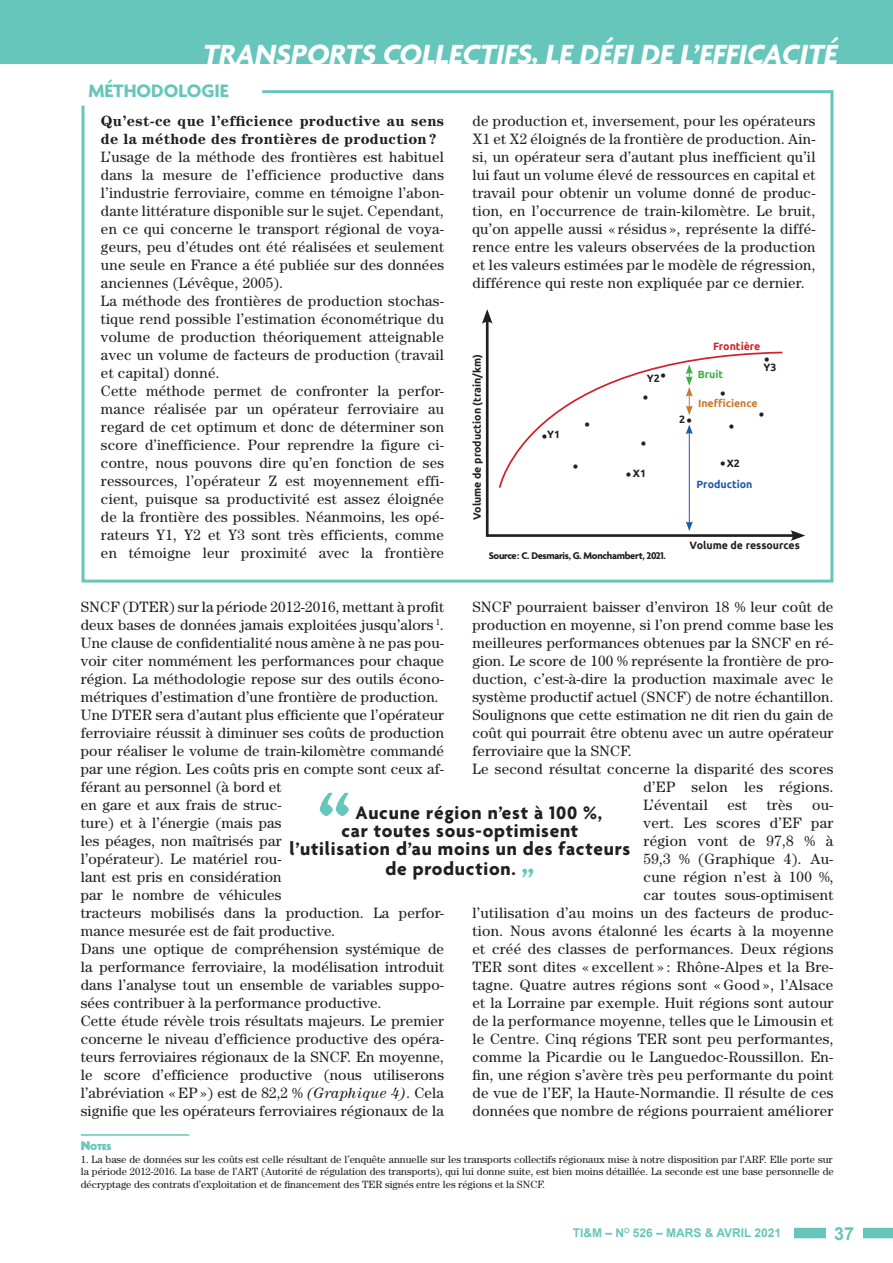
<style>
.page{position:relative;width:893px;height:1263px;background:#fff}
.page>*{position:absolute;margin:0;border:0;box-sizing:border-box;transform-origin:0 0}
.t1{font:700 78px "Agenda";color:#66c6bb}
.t2{font:italic 700 30px "Agenda";color:#fff}
.t3{font:700 30px "Agenda";color:#66c6bb}
.t4{font:700 19.5px "Agenda";letter-spacing:.04em;color:#231f20}
.t5{font:700 19.5px "Agenda";color:#66c6bb}
.t6{font:700 18px "Arial";color:#66c6bb}
.t7{font:15.9px "Minion Pro";color:#231f20}
.t8{font:15px/18px "Century Std";letter-spacing:.02em;color:#231f20}
.t9{font:700 15px/18px "Century Std";letter-spacing:.02em;color:#231f20}
.t10{font:700 12px "Arial";color:#66c6bb}
.t11{font:700 10.65px "Ubuntu";color:#231f20}
.t12{font:700 10.65px "Ubuntu";color:#c97a2f}
.t13{font:700 10.65px "Ubuntu";color:#1f5aa9}
.t14{font:700 10.65px "Ubuntu";color:#d1232a}
.t15{font:700 10.65px "Ubuntu";color:#40ae49}
.t16{font:10.5px/12.5px "Century Std";color:#231f20;text-align:justify}
.t17{font:700 10.5px "Agenda";letter-spacing:-.03em;color:#231f20}
.t18{font:900 9.45px "Agenda";color:#66c6bb}
.s1{font-style:italic}
.s2{font-size:13.5px}
</style>
<div class="page">
<div style="left:0;top:0;width:893px;height:64px;background:#66c6bb"></div>
<div style="left:628px;top:1228px;width:265px;height:10px;background:#66c6bb"></div>
<div style="left:826px;top:1216px;width:36px;height:34px;background:#fff"></div>
<div style="left:482px;top:1216px;width:312px;height:34px;background:#fff"></div>
<hr style="left:81px;top:1134px;width:108px;height:2px;background:#66c6bb">
<div style="left:82px;top:90px;width:751px;height:493px;border:3px solid #66c6bb"></div>
<svg style="left:81px;top:90px;width:181px;height:16px"></svg>
<hr style="left:486px;top:319px;width:3px;height:216px;background:#231f20">
<svg style="left:482px;top:309px;width:11px;height:15px"></svg>
<hr style="left:486px;top:534px;width:309px;height:3px;background:#231f20">
<svg style="left:790px;top:530px;width:15px;height:11px"></svg>
<hr style="left:689px;top:432px;width:1px;height:92px;background:#1f5aa9">
<svg style="left:498px;top:351px;width:285px;height:138px"></svg>
<svg style="left:686px;top:521px;width:7px;height:10px"></svg>
<h2 class="t2" style="left:203px;top:38px;width:636px">TRANSPORTS COLLECTIFS, LE DÉFI DE L’EFFICACITÉ</h2>
<h3 class="t5" style="left:88px;top:80px;width:142px">MÉTHODOLOGIE</h3>
<p class="t9" style="left:101px;top:112px;width:345px">Qu’est-ce que l’efficience productive au sens de la méthode des frontières de production ?</p>
<p class="t8" style="left:101px;top:148px;width:345px">L’usage de la méthode des frontières est habituel dans la mesure de l’efficience productive dans l’industrie ferroviaire, comme en témoigne l’abon&shy;dante littérature disponible sur le sujet. Cependant, en ce qui concerne le transport régional de voya&shy;geurs, peu d’études ont été réalisées et seulement une seule en France a été publiée sur des données anciennes (Lévêque, 2005).<br>La méthode des frontières de production stochas&shy;tique rend possible l’estimation économétrique du volume de production théoriquement atteignable avec un volume de facteurs de production (travail et capital) donné.<br>Cette méthode permet de confronter la perfor&shy;mance réalisée par un opérateur ferroviaire au regard de cet optimum et donc de déterminer son score d’inefficience. Pour reprendre la figure ci&shy;contre, nous pouvons dire qu’en fonction de ses ressources, l’opérateur Z est moyennement effi&shy;cient, puisque sa productivité est assez éloignée de la frontière des possibles. Néanmoins, les opé&shy;rateurs Y1, Y2 et Y3 sont très efficients, comme en témoigne leur proximité avec la frontière</p>
<p class="t8" style="left:472px;top:112px;width:345px;text-align:justify">de production et, inversement, pour les opérateurs X1 et X2 éloignés de la frontière de production. Ain&shy;si, un opérateur sera d’autant plus inefficient qu’il lui faut un volume élevé de ressources en capital et travail pour obtenir un volume donné de produc&shy;tion, en l’occurrence de train-kilomètre. Le bruit, qu’on appelle aussi « résidus », représente la diffé&shy;rence entre les valeurs observées de la production et les valeurs estimées par le modèle de régression, différence qui reste non expliquée par ce dernier.</p>
<p class="t11" style="left:470px;top:520px;width:167px;rotate:-90deg">Volume de production (train/km)</p>
<p class="t11" style="left:547px;top:428px;width:15px">Y1</p>
<p class="t7" style="left:542px;top:425px;width:8px">•</p>
<p class="t7" style="left:584px;top:414px;width:8px">•</p>
<p class="t7" style="left:572px;top:455px;width:8px">•</p>
<p class="t7" style="left:660px;top:365px;width:8px">•</p>
<p class="t11" style="left:647px;top:372px;width:15px">Y2</p>
<p class="t7" style="left:642px;top:387px;width:8px">•</p>
<p class="t7" style="left:641px;top:432px;width:8px">•</p>
<p class="t11" style="left:633px;top:467px;width:15px">X1</p>
<p class="t7" style="left:626px;top:463px;width:8px">•</p>
<p class="t17" style="left:489px;top:550px;width:179px">Source: C. Desmaris, G. Monchambert, 2021.</p>
<p class="t14" style="left:713px;top:339px;width:49px">Frontière</p>
<p class="t7" style="left:764px;top:349px;width:8px">•</p>
<p class="t11" style="left:763px;top:360px;width:15px">Y3</p>
<p class="t15" style="left:698px;top:368px;width:27px">Bruit</p>
<p class="t12" style="left:698px;top:397px;width:61px">Inefficience</p>
<p class="t7" style="left:720px;top:383px;width:8px">•</p>
<p class="t11" style="left:679px;top:412px;width:8px">2</p>
<p class="t7" style="left:686px;top:409px;width:8px">•</p>
<p class="t7" style="left:728px;top:415px;width:8px">•</p>
<p class="t11" style="left:727px;top:457px;width:15px">X2</p>
<p class="t7" style="left:720px;top:452px;width:8px">•</p>
<p class="t7" style="left:758px;top:403px;width:8px">•</p>
<p class="t13" style="left:696px;top:478px;width:57px">Production</p>
<p class="t11" style="left:690px;top:539px;width:112px">Volume de ressources</p>
<p class="t8" style="left:81px;top:598px;width:365px">SNCF (DTER) sur la période 2012-2016, mettant à profit deux bases de données jamais exploitées jusqu’alors <sup>1</sup>.<br>Une clause de confidentialité nous amène à ne pas pou&shy;voir citer nommément les performances pour chaque région. La méthodologie repose sur des outils écono&shy;métriques d’estimation d’une frontière de production.<br>Une DTER sera d’autant plus efficiente que l’opérateur ferroviaire réussit à diminuer ses coûts de production pour réaliser le volume de train-kilomètre commandé par une région. Les coûts pris en compte sont ceux af&shy;férant au personnel (à bord et<br>en gare et aux frais de struc-<br>ture) et à l’énergie (mais pas<br>les péages, non maîtrisés par<br>l’opérateur). Le matériel rou-<br>lant est pris en considération<br>par le nombre de véhicules<br>tracteurs mobilisés dans la production. La perfor&shy;mance mesurée est de fait productive.<br>Dans une optique de compréhension systémique de la performance ferroviaire, la modélisation introduit dans l’analyse tout un ensemble de variables suppo&shy;sées contribuer à la performance productive.<br>Cette étude révèle trois résultats majeurs. Le premier concerne le niveau d’efficience productive des opéra&shy;teurs ferroviaires régionaux de la SNCF. En moyenne, le score d’efficience productive (nous utiliserons l’abréviation «EP») est de 82,2 % <span class="s1">(Graphique 4)</span>. Cela signifie que les opérateurs ferroviaires régionaux de la</p>
<p class="t8" style="left:472px;top:598px;width:362px">SNCF pourraient baisser d’environ 18 % leur coût de</p>
<p class="t8" style="left:472px;top:616px;width:362px">production en moyenne, si l’on prend comme base les</p>
<p class="t8" style="left:472px;top:634px;width:362px">meilleures performances obtenues par la SNCF en ré-</p>
<p class="t8" style="left:472px;top:652px;width:362px">gion. Le score de 100 % représente la frontière de pro-</p>
<p class="t8" style="left:472px;top:670px;width:362px">duction, c’est-à-dire la production maximale avec le</p>
<p class="t8" style="left:472px;top:688px;width:362px">système productif actuel (SNCF) de notre échantillon.</p>
<p class="t8" style="left:472px;top:706px;width:362px">Soulignons que cette estimation ne dit rien du gain de</p>
<p class="t8" style="left:472px;top:724px;width:362px">coût qui pourrait être obtenu avec un autre opérateur</p>
<p class="t8" style="left:472px;top:742px;width:161px">ferroviaire que la SNCF.</p>
<p class="t8" style="left:472px;top:760px;width:362px">Le second résultat concerne la disparité des scores</p>
<p class="t8" style="left:644px;top:778px;width:191px">d’EP selon les régions.</p>
<p class="t8" style="left:644px;top:796px;width:66px">L’éventail</p>
<p class="t8" style="left:727px;top:796px;width:21px">est</p>
<p class="t8" style="left:767px;top:796px;width:27px">très</p>
<h1 class="t1" style="left:318px;top:776px;width:35px">“</h1>
<p class="t8" style="left:472px;top:796px;width:362px;text-align:right">ou-<br>vert. Les scores d’EF par<br>région vont de 97,8 % à<br>59,3 % (Graphique 4). Au-<br>cune région n’est à 100 %,<br>car toutes sous-optimisent<br>l’utilisation d’au moins un des facteurs de produc&shy;tion. Nous avons étalonné les écarts à la moyenne et créé des classes de performances. Deux régions TER sont dites « excellent » : Rhône-Alpes et la Bre&shy;tagne. Quatre autres régions sont « Good », l’Alsace et la Lorraine par exemple. Huit régions sont autour de la performance moyenne, telles que le Limousin et le Centre. Cinq régions TER sont peu performantes, comme la Picardie ou le Languedoc-Roussillon. En&shy;fin, une région s’avère très peu performante du point de vue de l’EF, la Haute-Normandie. Il résulte de ces données que nombre de régions pourraient améliorer</p>
<h3 class="t4" style="left:355px;top:803px;width:248px">Aucune région n’est à 100 %,</h3>
<h3 class="t4" style="left:341px;top:821px;width:238px">car toutes sous-optimisent</h3>
<h3 class="t4" style="left:290px;top:839px;width:342px">l’utilisation d’au moins un des facteurs</h3>
<h3 class="t4" style="left:386px;top:858px;width:132px">de production.</h3>
<h2 class="t3" style="left:521px;top:863px;width:14px">”</h2>
<p class="t18" style="left:81px;top:1142px;width:32px"><span class="s2">N</span>OTES</p>
<p class="t16" style="left:81px;top:1153px;width:755px">1. La base de données sur les coûts est celle résultant de l’enquête annuelle sur les transports collectifs régionaux mise à notre disposition par l’ARF. Elle porte sur la période 2012-2016. La base de l’ART (Autorité de régulation des transports), qui lui donne suite, est bien moins détaillée. La seconde est une base personnelle de décryptage des contrats d’exploitation et de financement des TER signés entre les régions et la SNCF.</p>
<p class="t10" style="left:573px;top:1225px;width:210px">TI&amp;M – N<sup>O</sup> 526 – MARS &amp; AVRIL 2021</p>
<p class="t6" style="left:834px;top:1221px;width:22px">37</p>
</div>
